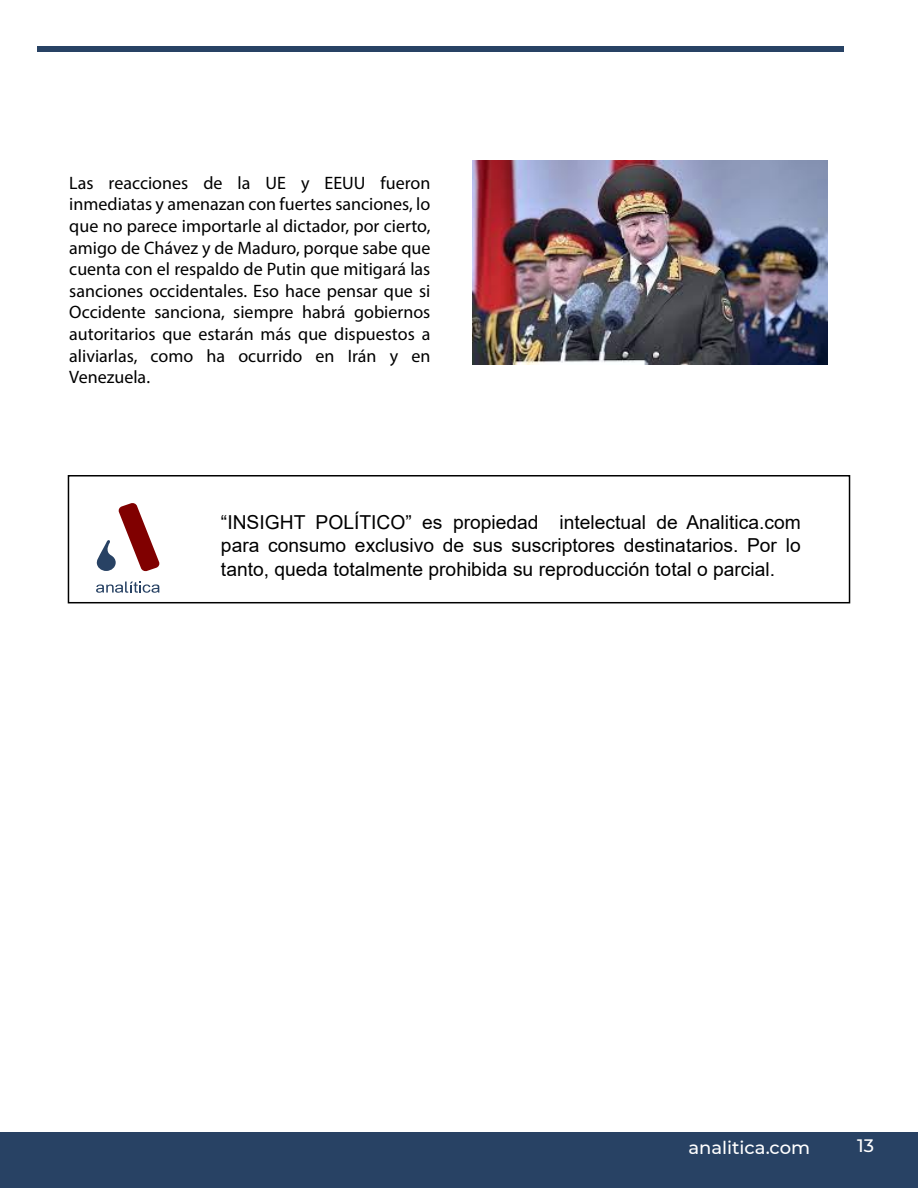
<style>
.page{position:relative;width:918px;height:1188px;background:#fff}
.page>*{position:absolute;margin:0;border:0;box-sizing:border-box;transform-origin:0 0}
.t1{font:19.2px/23.1px "Arial";color:#000;text-align:justify}
.t2{font:18px/21.6px "Myriad Pro";color:#000;text-align:justify}
.t3{font:500 18px "Montserrat";color:#fff}
</style>
<div class="page">
<svg style="left:97px;top:503px;width:63px;height:69px"></svg>
<svg style="left:96px;top:582px;width:63px;height:11px"></svg>
<div style="left:68px;top:475px;width:782px;height:128px;border:2px solid #000"></div>
<div style="left:37px;top:46px;width:807px;height:6px;background:#284264"></div>
<div style="left:0;top:1132px;width:918px;height:56px;background:#284264"></div>
<img style="left:472px;top:161px;width:356px;height:203px">
<p class="t2" style="left:69px;top:172px;width:363px">Las reacciones de la UE y EEUU fueron inmediatas y amenazan con fuertes sanciones, lo que no parece importarle al dictador, por cierto, amigo de Chávez y de Maduro, porque sabe que cuenta con el respaldo de Putin que mitigará las sanciones occidentales. Eso hace pensar que si Occidente sanciona, siempre habrá gobiernos autoritarios que estarán más que dispuestos a aliviarlas, como ha ocurrido en Irán y en Venezuela.</p>
<p class="t1" style="left:221px;top:511px;width:581px">“INSIGHT POLÍTICO” es propiedad intelectual de Analitica.com para consumo exclusivo de sus suscriptores destinatarios. Por lo tanto, queda totalmente prohibida su reproducción total o parcial.</p>
<p class="t3" style="left:688px;top:1135px;width:123px">analitica.com</p>
<p class="t3" style="left:857px;top:1133px;width:18px">13</p>
</div>
